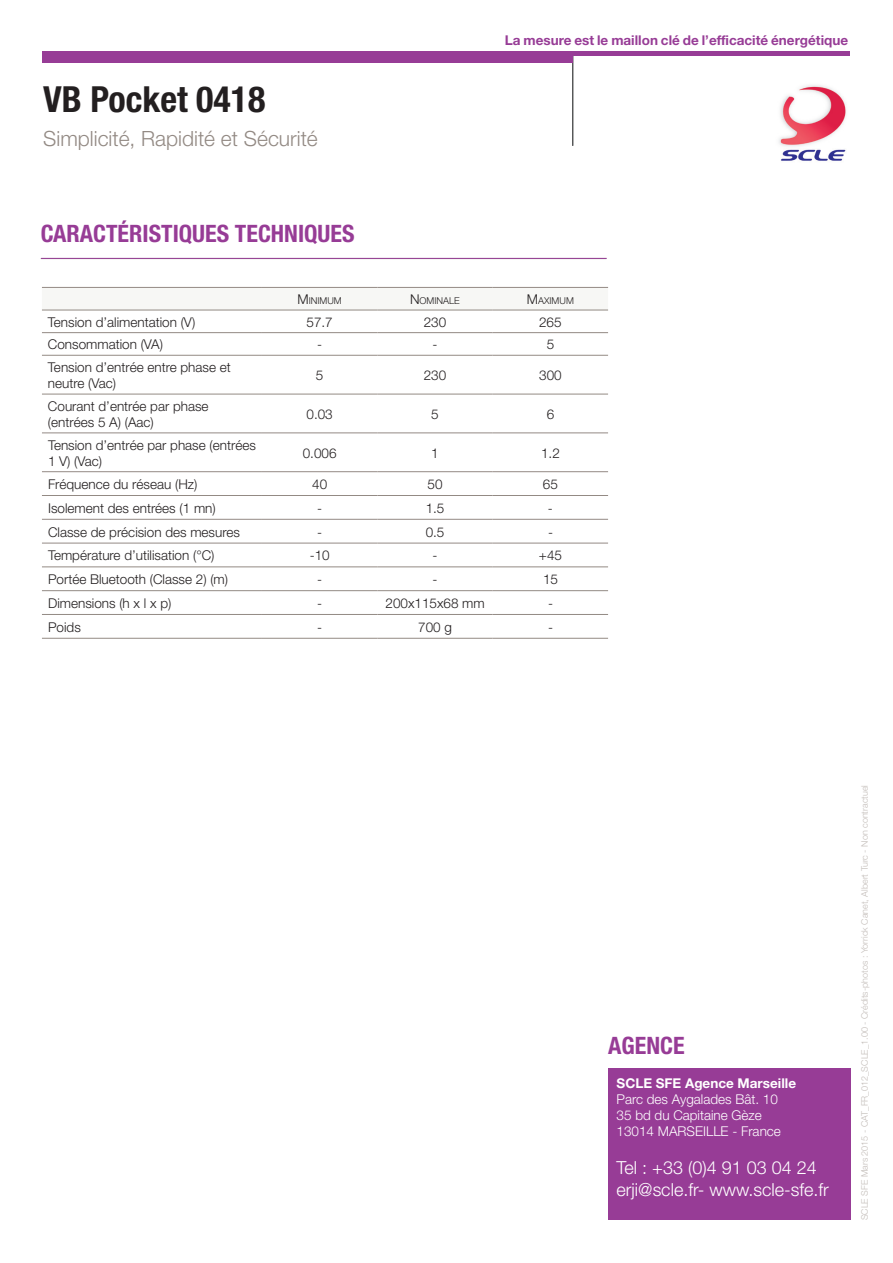
<style>
.page{position:relative;width:893px;height:1263px;background:#fff}
.page>*{position:absolute;margin:0;border:0;box-sizing:border-box;transform-origin:0 0}
.t1{font:700 condensed 36px "Helvetica Neue";color:#231f20}
.t2{font:700 condensed 24px "Helvetica Neue";color:#973c96}
.t3{font:300 21px "Helvetica Neue";color:#938a84}
.t4{font:300 18px/22.5px "Helvetica Neue";color:#fff}
.t5{font:300 13.5px/16.2px "Helvetica Neue";color:#231f20}
.t6{font:300 13.5px/16.2px "Helvetica Neue";color:#fff}
.t7{font:700 13.5px "Helvetica Neue";color:#973c96}
.t8{font:700 13.5px "Helvetica Neue";color:#fff}
.t9{font:300 9.45px "Helvetica Neue";color:#231f20}
.t10{font:300 9px "Helvetica Neue";color:#c3bdb9}
.s1{font-size:13.5px}
</style>
<div class="page">
<hr style="left:41px;top:258px;width:566px;height:1px;background:#973c96">
<img style="left:779px;top:85px;width:67px;height:76px">
<hr style="left:572px;top:54px;width:1px;height:92px;background:#4b4c4d">
<div style="left:42px;top:51px;width:807px;height:5px;background:#973c96"></div>
<div style="left:42px;top:55px;width:530px;height:8px;background:#973c96"></div>
<svg style="left:42px;top:309px;width:566px;height:1px"></svg>
<hr style="left:42px;top:287px;width:220px;height:1px;background:#938a84">
<hr style="left:262px;top:287px;width:115px;height:1px;background:#938a84">
<hr style="left:377px;top:287px;width:116px;height:1px;background:#938a84">
<hr style="left:493px;top:287px;width:115px;height:1px;background:#938a84">
<hr style="left:42px;top:310px;width:220px;height:1px;background:#938a84">
<hr style="left:262px;top:310px;width:115px;height:1px;background:#938a84">
<hr style="left:377px;top:310px;width:116px;height:1px;background:#938a84">
<hr style="left:493px;top:310px;width:115px;height:1px;background:#938a84">
<hr style="left:42px;top:332px;width:220px;height:1px;background:#938a84">
<hr style="left:262px;top:332px;width:115px;height:1px;background:#938a84">
<hr style="left:377px;top:332px;width:116px;height:1px;background:#938a84">
<hr style="left:493px;top:332px;width:115px;height:1px;background:#938a84">
<hr style="left:42px;top:355px;width:220px;height:1px;background:#938a84">
<hr style="left:262px;top:355px;width:115px;height:1px;background:#938a84">
<hr style="left:377px;top:355px;width:116px;height:1px;background:#938a84">
<hr style="left:493px;top:355px;width:115px;height:1px;background:#938a84">
<hr style="left:42px;top:394px;width:220px;height:1px;background:#938a84">
<hr style="left:262px;top:394px;width:115px;height:1px;background:#938a84">
<hr style="left:377px;top:394px;width:116px;height:1px;background:#938a84">
<hr style="left:493px;top:394px;width:115px;height:1px;background:#938a84">
<hr style="left:42px;top:432px;width:220px;height:1px;background:#938a84">
<hr style="left:262px;top:432px;width:115px;height:1px;background:#938a84">
<hr style="left:377px;top:432px;width:116px;height:1px;background:#938a84">
<hr style="left:493px;top:432px;width:115px;height:1px;background:#938a84">
<hr style="left:42px;top:471px;width:220px;height:1px;background:#938a84">
<hr style="left:262px;top:471px;width:115px;height:1px;background:#938a84">
<hr style="left:377px;top:471px;width:116px;height:1px;background:#938a84">
<hr style="left:493px;top:471px;width:115px;height:1px;background:#938a84">
<hr style="left:42px;top:495px;width:220px;height:1px;background:#938a84">
<hr style="left:262px;top:495px;width:115px;height:1px;background:#938a84">
<hr style="left:377px;top:495px;width:116px;height:1px;background:#938a84">
<hr style="left:493px;top:495px;width:115px;height:1px;background:#938a84">
<hr style="left:42px;top:519px;width:220px;height:1px;background:#938a84">
<hr style="left:262px;top:519px;width:115px;height:1px;background:#938a84">
<hr style="left:377px;top:519px;width:116px;height:1px;background:#938a84">
<hr style="left:493px;top:519px;width:115px;height:1px;background:#938a84">
<hr style="left:42px;top:543px;width:220px;height:1px;background:#938a84">
<hr style="left:262px;top:543px;width:115px;height:1px;background:#938a84">
<hr style="left:377px;top:543px;width:116px;height:1px;background:#938a84">
<hr style="left:493px;top:543px;width:115px;height:1px;background:#938a84">
<hr style="left:42px;top:566px;width:220px;height:1px;background:#938a84">
<hr style="left:262px;top:566px;width:115px;height:1px;background:#938a84">
<hr style="left:377px;top:566px;width:116px;height:1px;background:#938a84">
<hr style="left:493px;top:566px;width:115px;height:1px;background:#938a84">
<hr style="left:42px;top:590px;width:220px;height:1px;background:#938a84">
<hr style="left:262px;top:590px;width:115px;height:1px;background:#938a84">
<hr style="left:377px;top:590px;width:116px;height:1px;background:#938a84">
<hr style="left:493px;top:590px;width:115px;height:1px;background:#938a84">
<hr style="left:42px;top:614px;width:220px;height:1px;background:#938a84">
<hr style="left:262px;top:614px;width:115px;height:1px;background:#938a84">
<hr style="left:377px;top:614px;width:116px;height:1px;background:#938a84">
<hr style="left:493px;top:614px;width:115px;height:1px;background:#938a84">
<hr style="left:42px;top:638px;width:220px;height:1px;background:#938a84">
<hr style="left:262px;top:638px;width:115px;height:1px;background:#938a84">
<hr style="left:377px;top:638px;width:116px;height:1px;background:#938a84">
<hr style="left:493px;top:638px;width:115px;height:1px;background:#938a84">
<div style="left:608px;top:1068px;width:242px;height:152px;background:#973c96"></div>
<h1 class="t1" style="left:43px;top:77px;width:224px">VB Pocket 0418</h1>
<h3 class="t3" style="left:43px;top:125px;width:276px">Simplicité, Rapidité et Sécurité</h3>
<h2 class="t2" style="left:41px;top:219px;width:315px">CARACTÉRISTIQUES TECHNIQUES</h2>
<p class="t7" style="left:505px;top:31px;width:345px">La mesure est le maillon clé de l’efficacité énergétique</p>
<p class="t9" style="left:297px;top:295px;width:44px"><span class="s1">M</span>INIMUM</p>
<p class="t9" style="left:410px;top:295px;width:51px"><span class="s1">N</span> OMINALE</p>
<p class="t9" style="left:527px;top:295px;width:47px"><span class="s1">M</span>AXIMUM</p>
<p class="t5" style="left:48px;top:313px;width:149px">Tension d’alimentation (V)</p>
<p class="t5" style="left:306px;top:313px;width:28px">57.7</p>
<p class="t5" style="left:424px;top:313px;width:24px">230</p>
<p class="t5" style="left:539px;top:313px;width:24px">265</p>
<p class="t5" style="left:48px;top:336px;width:117px">Consommation (VA)</p>
<p class="t5" style="left:317px;top:336px;width:6px">-</p>
<p class="t5" style="left:433px;top:336px;width:6px">-</p>
<p class="t5" style="left:547px;top:336px;width:9px">5</p>
<p class="t5" style="left:48px;top:359px;width:184px">Tension d’entrée entre phase et neutre (Vac)</p>
<p class="t5" style="left:316px;top:367px;width:9px">5</p>
<p class="t5" style="left:424px;top:367px;width:24px">230</p>
<p class="t5" style="left:539px;top:367px;width:24px">300</p>
<p class="t5" style="left:48px;top:397px;width:162px">Courant d’entrée par phase (entrées 5 A) (Aac)</p>
<p class="t5" style="left:307px;top:406px;width:28px">0.03</p>
<p class="t5" style="left:431px;top:406px;width:9px">5</p>
<p class="t5" style="left:547px;top:406px;width:9px">6</p>
<p class="t5" style="left:48px;top:436px;width:209px">Tension d’entrée par phase (entrées<br>1 V) (Vac)</p>
<p class="t5" style="left:303px;top:444px;width:35px">0.006</p>
<p class="t5" style="left:431px;top:444px;width:9px">1</p>
<p class="t5" style="left:541px;top:444px;width:20px">1.2</p>
<p class="t5" style="left:48px;top:476px;width:151px">Fréquence du réseau (Hz)</p>
<p class="t5" style="left:312px;top:476px;width:17px">40</p>
<p class="t5" style="left:428px;top:476px;width:17px">50</p>
<p class="t5" style="left:543px;top:476px;width:17px">65</p>
<p class="t5" style="left:48px;top:499px;width:169px">Isolement des entrées (1 mn)</p>
<p class="t5" style="left:317px;top:499px;width:6px">-</p>
<p class="t5" style="left:426px;top:499px;width:20px">1.5</p>
<p class="t5" style="left:548px;top:499px;width:6px">-</p>
<p class="t5" style="left:48px;top:523px;width:193px">Classe de précision des mesures</p>
<p class="t5" style="left:317px;top:523px;width:6px">-</p>
<p class="t5" style="left:426px;top:523px;width:20px">0.5</p>
<p class="t5" style="left:548px;top:523px;width:6px">-</p>
<p class="t5" style="left:48px;top:547px;width:168px">Température d’utilisation (°C)</p>
<p class="t5" style="left:310px;top:547px;width:22px">-10</p>
<p class="t5" style="left:433px;top:547px;width:6px">-</p>
<p class="t5" style="left:539px;top:547px;width:25px">+45</p>
<p class="t5" style="left:48px;top:571px;width:182px">Portée Bluetooth (Classe 2) (m)</p>
<p class="t5" style="left:317px;top:571px;width:6px">-</p>
<p class="t5" style="left:433px;top:571px;width:6px">-</p>
<p class="t5" style="left:543px;top:571px;width:17px">15</p>
<p class="t5" style="left:48px;top:595px;width:125px">Dimensions (h x l x p)</p>
<p class="t5" style="left:317px;top:595px;width:6px">-</p>
<p class="t5" style="left:385px;top:595px;width:101px">200x115x68 mm</p>
<p class="t5" style="left:548px;top:595px;width:6px">-</p>
<p class="t5" style="left:48px;top:618px;width:34px">Poids</p>
<p class="t5" style="left:317px;top:618px;width:6px">-</p>
<p class="t5" style="left:418px;top:618px;width:35px">700 g</p>
<p class="t5" style="left:548px;top:618px;width:6px">-</p>
<h2 class="t2" style="left:608px;top:1030px;width:78px">AGENCE</h2>
<p class="t8" style="left:617px;top:1074px;width:181px">SCLE SFE Agence Marseille</p>
<p class="t6" style="left:617px;top:1090px;width:166px">Parc des Aygalades Bât. 10<br>35 bd du Capitaine Gèze<br>13014 MARSEILLE - France</p>
<h3 class="t4" style="left:617px;top:1156px;width:214px">Tel : +33 (0)4 91 03 04 24 erji@scle.fr- www.scle-sfe.fr</h3>
<p class="t10" style="left:859px;top:1220px;width:437px;rotate:-90deg">SCLE SFE Mars 2015 - CAT_FR_012_SCLE_1.00 - Crédits-photos : Yorrick Canet, Albert Turc - Non contractuel</p>
</div>
